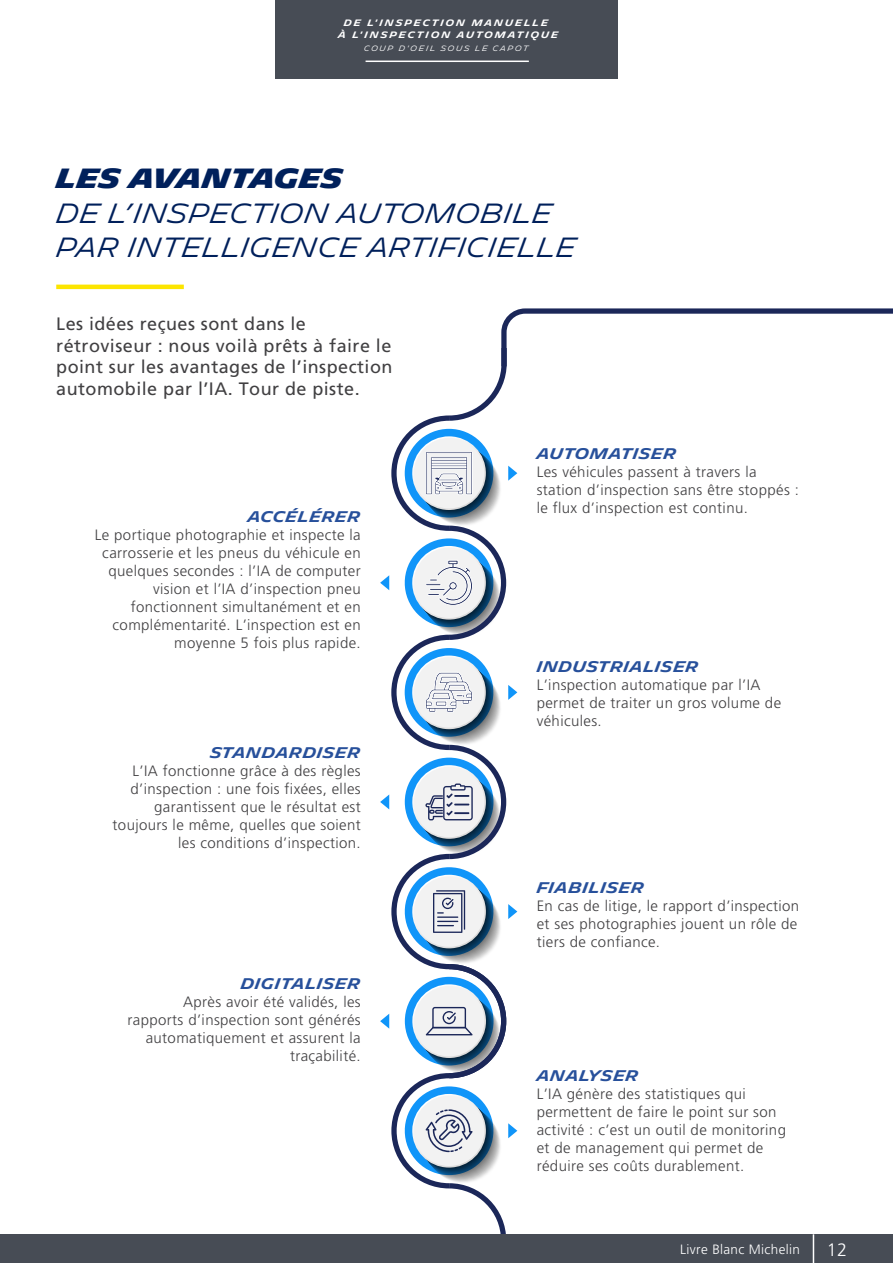
<style>
.page{position:relative;width:893px;height:1263px;background:#fff}
.page>*{position:absolute;margin:0;border:0;box-sizing:border-box;transform-origin:0 0}
.t1{font:300 27px/34.5px "Michelin";color:#00205b}
.t2{font:700 27px "Michelin";color:#00205b}
.t3{font:18px/21.6px "Frutiger";letter-spacing:.025em;color:#414042}
.t4{font:300 18px "Frutiger";color:#fff}
.t5{font:300 15px/18px "Frutiger";letter-spacing:.025em;color:#414042}
.t6{font:600 15px "Michelin";letter-spacing:.025em;color:#27509b}
.t7{font:300 13.5px "Frutiger";letter-spacing:.025em;color:#fff}
.t8{font:600 9px/12px "Michelin";letter-spacing:.2em;color:#fff;text-align:center}
.t9{font:300 7.5px "Michelin";letter-spacing:.2em;color:#fff}
</style>
<div class="page">
<hr style="left:56px;top:285px;width:128px;height:4px;background:#fce500">
<div style="left:0;top:1234px;width:893px;height:29px;background:#474c55"></div>
<svg style="left:380px;top:308px;width:513px;height:955px"></svg>
<div style="left:275px;top:0;width:343px;height:79px;background:#474c55"></div>
<hr style="left:366px;top:61px;width:163px;height:1px;background:#fff">
<p class="t8" style="left:338px;top:17px;width:222px">DE L'INSPECTION MANUELLE<br>À L'INSPECTION AUTOMATIQUE</p>
<p class="t9" style="left:364px;top:44px;width:166px">COUP D'OEIL SOUS LE CAPOT</p>
<h1 class="t2" style="left:56px;top:163px;width:288px">LES AVANTAGES</h1>
<h1 class="t1" style="left:56px;top:196px;width:522px">DE L’INSPECTION AUTOMOBILE<br>PAR INTELLIGENCE ARTIFICIELLE</h1>
<p class="t3" style="left:56px;top:313px;width:338px">Les idées reçues sont dans le rétroviseur : nous voilà prêts à faire le point sur les avantages de l’inspection automobile par l’IA. Tour de piste.</p>
<p class="t6" style="left:248px;top:508px;width:115px">ACCÉLÉRER</p>
<p class="t5" style="left:95px;top:526px;width:267px;text-align:right">Le portique photographie et inspecte la carrosserie et les pneus du véhicule en quelques secondes : l’IA de computer vision et l’IA d’inspection pneu fonctionnent simultanément et en complémentarité. L’inspection est en moyenne 5 fois plus rapide.</p>
<p class="t6" style="left:210px;top:744px;width:152px">STANDARDISER</p>
<p class="t5" style="left:113px;top:761px;width:250px;text-align:right">L’IA fonctionne grâce à des règles d’inspection : une fois fixées, elles garantissent que le résultat est toujours le même, quelles que soient les conditions d’inspection.</p>
<p class="t6" style="left:241px;top:975px;width:122px">DIGITALISER</p>
<p class="t5" style="left:127px;top:992px;width:235px;text-align:right">Après avoir été validés, les rapports d’inspection sont générés automatiquement et assurent la traçabilité.</p>
<p class="t6" style="left:537px;top:445px;width:141px">AUTOMATISER</p>
<p class="t5" style="left:537px;top:463px;width:264px">Les véhicules passent à travers la station d’inspection sans être stoppés : le flux d’inspection est continu.</p>
<p class="t6" style="left:537px;top:658px;width:164px">INDUSTRIALISER</p>
<p class="t5" style="left:537px;top:676px;width:246px">L’inspection automatique par l’IA permet de traiter un gros volume de véhicules.</p>
<p class="t6" style="left:537px;top:878px;width:109px">FIABILISER</p>
<p class="t5" style="left:537px;top:896px;width:264px">En cas de litige, le rapport d’inspection et ses photographies jouent un rôle de tiers de confiance.</p>
<p class="t6" style="left:537px;top:1066px;width:104px">ANALYSER</p>
<p class="t5" style="left:537px;top:1084px;width:251px">L’IA génère des statistiques qui permettent de faire le point sur son activité : c’est un outil de monitoring et de management qui permet de réduire ses coûts durablement.</p>
<p class="t7" style="left:680px;top:1241px;width:121px">Livre Blanc Michelin</p>
<p class="t4" style="left:827px;top:1239px;width:22px">12</p>
</div>
